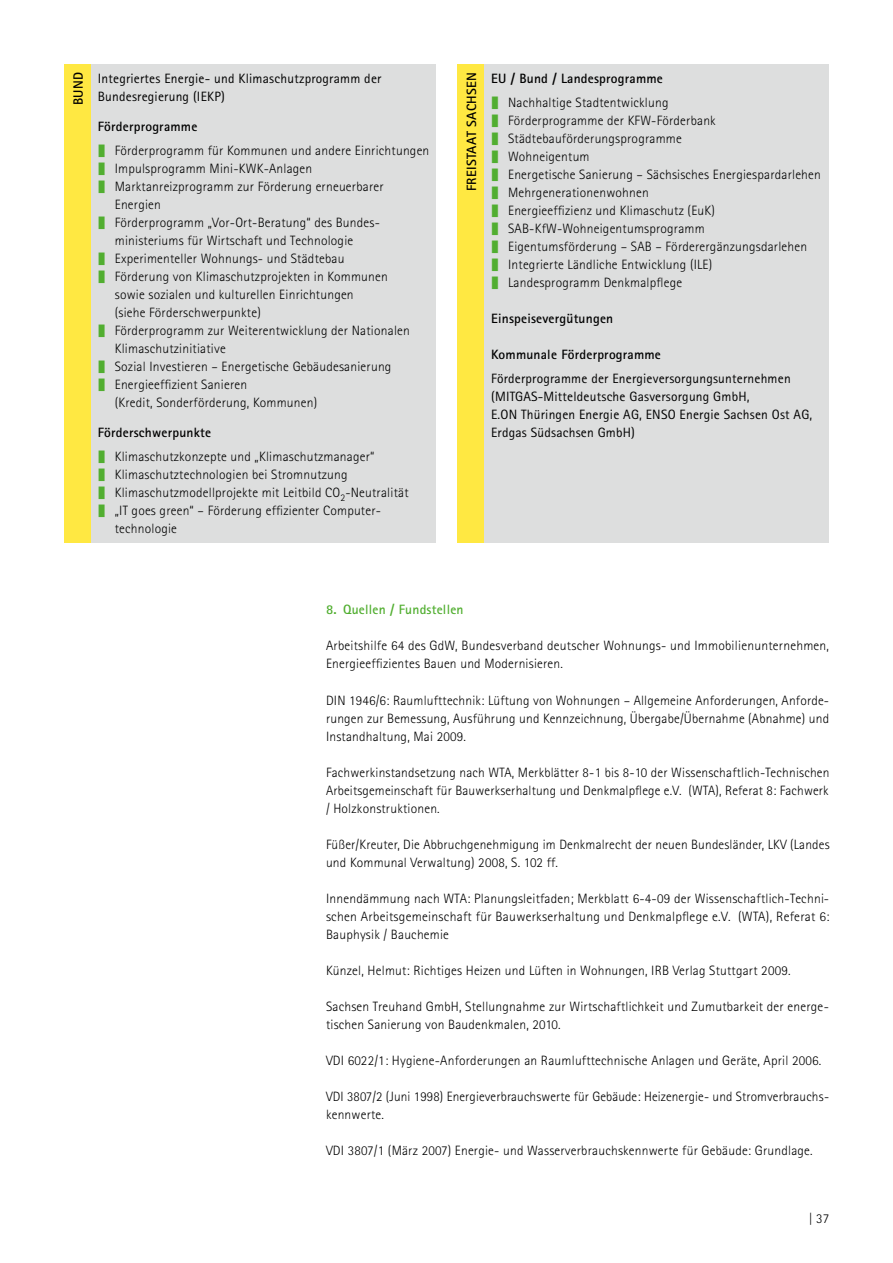
<style>
.page{position:relative;width:893px;height:1263px;background:#fff}
.page>*{position:absolute;margin:0;border:0;box-sizing:border-box;transform-origin:0 0}
.Fließtext{font:300 13.5px/18px "Rotis Sans Serif";letter-spacing:.015em;color:#000}
.Aufzählung_1{font:300 13.5px/18px "Rotis Sans Serif";letter-spacing:.015em;color:#000}
.Fließtext-2{font:13.5px/18px "Rotis Sans Serif";letter-spacing:.015em;color:#000}
.Fließtext-3{font:700 13.5px "Rotis Sans Serif";letter-spacing:.015em;color:#000}
.Zwischenüberschrift{font:700 13.5px "Rotis Sans Serif";letter-spacing:.015em;color:#51ae30}
</style>
<div class="page">
<div style="left:64px;top:64px;width:27px;height:478px;background:#ffe842"></div>
<div style="left:91px;top:64px;width:345px;height:478px;background:#dddede"></div>
<div style="left:457px;top:64px;width:28px;height:478px;background:#ffe842"></div>
<div style="left:485px;top:64px;width:344px;height:478px;background:#dddede"></div>
<p class="Fließtext-3" style="left:70px;top:105px;width:34px;rotate:-90deg">BUND</p>
<p class="Fließtext-2" style="left:98px;top:69px;width:285px">Integriertes Energie- und Klimaschutzprogramm der<br>Bundesregierung (IEKP)</p>
<p class="Fließtext-3" style="left:98px;top:117px;width:101px">Förderprogramme</p>
<p class="Aufzählung_1" style="left:115px;top:141px;width:316px">Förderprogramm für Kommunen und andere Einrichtungen</p>
<p class="Aufzählung_1" style="left:115px;top:159px;width:199px">Impulsprogramm Mini-KWK-Anlagen</p>
<p class="Aufzählung_1" style="left:115px;top:177px;width:270px">Marktanreizprogramm zur Förderung erneuerbarer<br>Energien</p>
<p class="Aufzählung_1" style="left:115px;top:213px;width:265px">Förderprogramm „Vor-Ort-Beratung“ des Bundes&shy;ministeriums für Wirtschaft und Technologie</p>
<p class="Aufzählung_1" style="left:115px;top:249px;width:231px">Experimenteller Wohnungs- und Städtebau</p>
<p class="Aufzählung_1" style="left:115px;top:267px;width:275px">Förderung von Klimaschutzprojekten in Kommunen sowie sozialen und kulturellen Einrichtungen<br>(siehe Förderschwerpunkte)</p>
<p class="Aufzählung_1" style="left:115px;top:321px;width:297px">Förderprogramm zur Weiterentwicklung der Nationalen<br>Klimaschutzinitiative</p>
<p class="Aufzählung_1" style="left:115px;top:357px;width:278px">Sozial Investieren – Energetische Gebäudesanierung</p>
<p class="Aufzählung_1" style="left:115px;top:375px;width:204px">Energieeffizient Sanieren<br>(Kredit, Sonderförderung, Kommunen)</p>
<p class="Fließtext-3" style="left:98px;top:423px;width:115px">Förderschwerpunkte</p>
<p class="Aufzählung_1" style="left:115px;top:447px;width:261px">Klimaschutzkonzepte und „Klimaschutzmanager“</p>
<p class="Aufzählung_1" style="left:115px;top:465px;width:234px">Klimaschutztechnologien bei Stromnutzung</p>
<p class="Aufzählung_1" style="left:115px;top:483px;width:295px">Klimaschutzmodellprojekte mit Leitbild CO<sub>2</sub>-Neutralität</p>
<p class="Aufzählung_1" style="left:115px;top:501px;width:266px">„IT goes green“ – Förderung effizienter Computer&shy;technologie</p>
<p class="Fließtext-3" style="left:463px;top:191px;width:120px;rotate:-90deg">FREISTAAT SACHSEN</p>
<p class="Fließtext-3" style="left:491px;top:70px;width:173px">EU / Bund / Landesprogramme</p>
<p class="Aufzählung_1" style="left:508px;top:93px;width:162px">Nachhaltige Stadtentwicklung</p>
<p class="Aufzählung_1" style="left:508px;top:111px;width:209px">Förderprogramme der KFW-Förderbank</p>
<p class="Aufzählung_1" style="left:508px;top:129px;width:175px">Städtebauförderungsprogramme</p>
<p class="Aufzählung_1" style="left:508px;top:147px;width:83px">Wohneigentum</p>
<p class="Aufzählung_1" style="left:508px;top:165px;width:314px">Energetische Sanierung – Sächsisches Energiespardarlehen</p>
<p class="Aufzählung_1" style="left:508px;top:183px;width:142px">Mehrgenerationenwohnen</p>
<p class="Aufzählung_1" style="left:508px;top:201px;width:208px">Energieeffizienz und Klimaschutz (EuK)</p>
<p class="Aufzählung_1" style="left:508px;top:219px;width:198px">SAB-KfW-Wohneigentumsprogramm</p>
<p class="Aufzählung_1" style="left:508px;top:237px;width:301px">Eigentumsförderung – SAB – Förderergänzungsdarlehen</p>
<p class="Aufzählung_1" style="left:508px;top:255px;width:206px">Integrierte Ländliche Entwicklung (ILE)</p>
<p class="Aufzählung_1" style="left:508px;top:273px;width:175px">Landesprogramm Denkmalpflege</p>
<p class="Fließtext-3" style="left:491px;top:310px;width:124px">Einspeisevergütungen</p>
<p class="Fließtext-3" style="left:491px;top:346px;width:171px">Kommunale Förderprogramme</p>
<p class="Fließtext-2" style="left:491px;top:369px;width:323px">Förderprogramme der Energieversorgungsunternehmen (MITGAS-Mitteldeutsche Gasversorgung GmbH,<br>E.ON Thüringen Energie AG, ENSO Energie Sachsen Ost AG, Erdgas Südsachsen GmbH)</p>
<p class="Zwischenüberschrift" style="left:326px;top:601px;width:139px">8. Quellen / Fundstellen</p>
<p class="Fließtext" style="left:326px;top:637px;width:505px">Arbeitshilfe 64 des GdW, Bundesverband deutscher Wohnungs- und Immobilienunternehmen,<br>Energieeffizientes Bauen und Modernisieren.</p>
<p class="Fließtext" style="left:326px;top:691px;width:505px;text-align:justify">DIN 1946/6: Raumlufttechnik: Lüftung von Wohnungen – Allgemeine Anforderungen, Anforde&shy;rungen zur Bemessung, Ausführung und Kennzeichnung, Übergabe/Übernahme (Abnahme) und Instandhaltung, Mai 2009.</p>
<p class="Fließtext" style="left:326px;top:763px;width:505px;text-align:justify">Fachwerkinstandsetzung nach WTA, Merkblätter 8-1 bis 8-10 der Wissenschaftlich-Technischen Arbeitsgemeinschaft für Bauwerkserhaltung und Denkmalpflege e.V. (WTA), Referat 8: Fachwerk / Holzkonstruktionen.</p>
<p class="Fließtext" style="left:326px;top:835px;width:505px">Füßer/Kreuter, Die Abbruchgenehmigung im Denkmalrecht der neuen Bundesländer, LKV (Landes und Kommunal Verwaltung) 2008, S. 102 ff.</p>
<p class="Fließtext" style="left:326px;top:889px;width:505px;text-align:justify">Innendämmung nach WTA: Planungsleitfaden; Merkblatt 6-4-09 der Wissenschaftlich-Techni&shy;schen Arbeitsgemeinschaft für Bauwerkserhaltung und Denkmalpflege e.V. (WTA), Referat 6:<br>Bauphysik / Bauchemie</p>
<p class="Fließtext" style="left:326px;top:961px;width:466px">Künzel, Helmut: Richtiges Heizen und Lüften in Wohnungen, IRB Verlag Stuttgart 2009.</p>
<p class="Fließtext" style="left:326px;top:997px;width:505px">Sachsen Treuhand GmbH, Stellungnahme zur Wirtschaftlichkeit und Zumutbarkeit der energe&shy;tischen Sanierung von Baudenkmalen, 2010.</p>
<p class="Fließtext" style="left:326px;top:1051px;width:497px">VDI 6022/1: Hygiene-Anforderungen an Raumlufttechnische Anlagen und Geräte, April 2006.</p>
<p class="Fließtext" style="left:326px;top:1087px;width:505px">VDI 3807/2 (Juni 1998) Energieverbrauchswerte für Gebäude: Heizenergie- und Stromverbrauchs&shy;kennwerte.</p>
<p class="Fließtext" style="left:326px;top:1141px;width:488px">VDI 3807/1 (März 2007) Energie- und Wasserverbrauchskennwerte für Gebäude: Grundlage.</p>
<p class="Fließtext" style="left:808px;top:1209px;width:22px">| 37</p>
</div>
